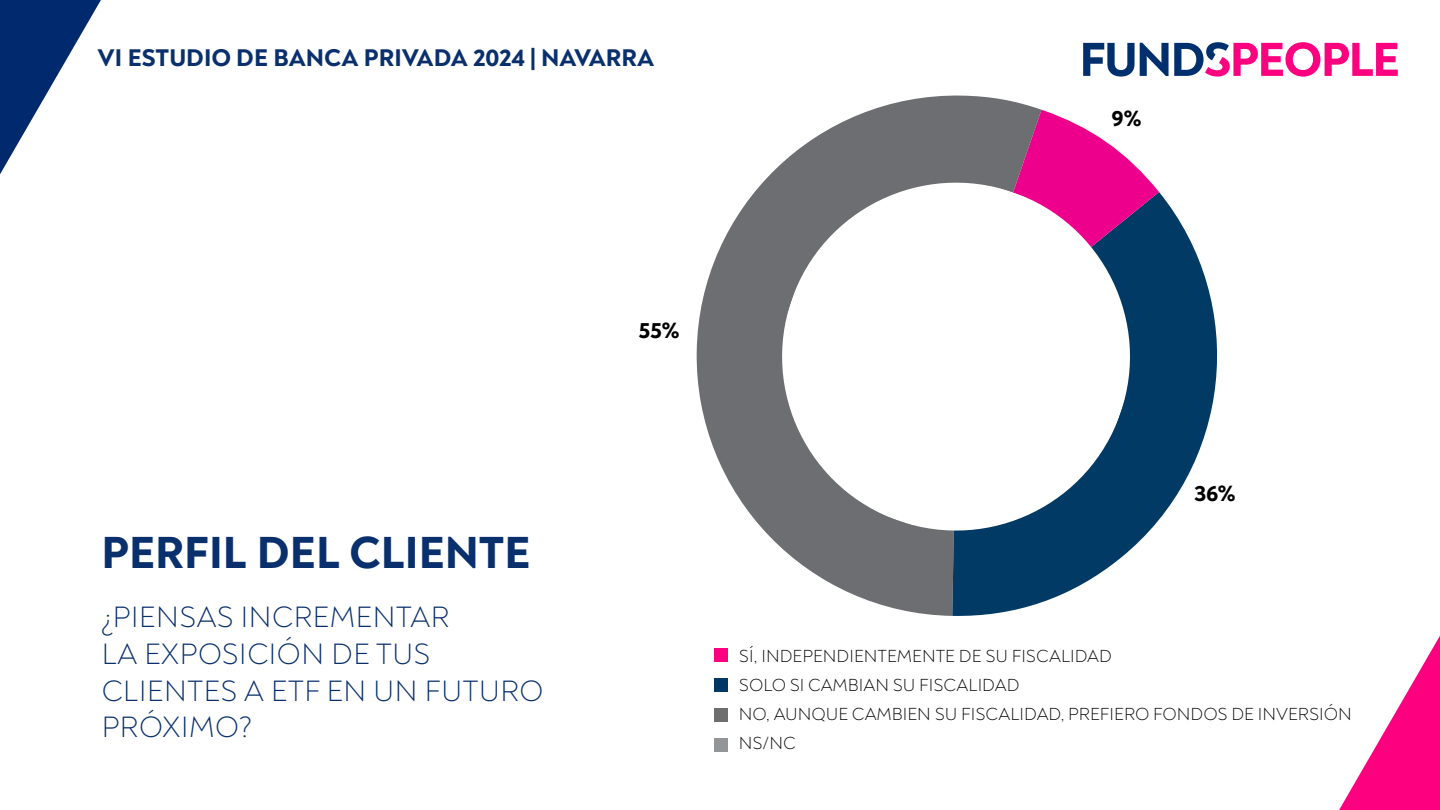
<style>
.page{position:relative;width:1440px;height:810px;background:#fff}
.page>*{position:absolute;margin:0;border:0;box-sizing:border-box;transform-origin:0 0}
.t1{font:800 45.75px "Noah Head";color:#092f6c}
.t2{font:300 30px/36.8px "Noah Head";color:#092f6c}
.t3{font:800 24.6px "Noah Head";color:#092f6c}
.t4{font:800 22.5px "Noah Head";color:#000}
.t5{font:300 17.77px/29.2px "Noah Grotesque";color:#000}
</style>
<div class="page">
<svg style="left:696px;top:95px;width:346px;height:521px;fill:#6d6e71"></svg>
<svg style="left:952px;top:192px;width:266px;height:424px;fill:#003a65"></svg>
<svg style="left:957px;top:110px;width:202px;height:246px"></svg>
<svg style="left:760px;top:161px;width:392px;height:391px"></svg>
<svg style="left:1339px;top:636px;width:101px;height:174px"></svg>
<svg style="left:0;top:0;width:101px;height:174px"></svg>
<svg style="left:1083px;top:42px;width:315px;height:35px"></svg>
<div style="left:714px;top:648px;width:14px;height:14px;background:#fc0080"></div>
<div style="left:714px;top:678px;width:14px;height:14px;background:#003764"></div>
<div style="left:714px;top:708px;width:14px;height:14px;background:#6e6e6e"></div>
<div style="left:714px;top:738px;width:14px;height:14px;background:#939597"></div>
<h3 class="t3" style="left:98px;top:42px;width:558px">VI ESTUDIO DE BANCA PRIVADA 2024 | NAVARRA</h3>
<p class="t4" style="left:1112px;top:104px;width:32px">9%</p>
<h1 class="t1" style="left:101px;top:522px;width:431px">PERFIL DEL CLIENTE</h1>
<h2 class="t2" style="left:101px;top:599px;width:444px">¿PIENSAS INCREMENTAR<br>LA EXPOSICIÓN DE TUS<br>CLIENTES A ETF EN UN FUTURO<br>PRÓXIMO?</h2>
<p class="t4" style="left:639px;top:316px;width:42px">55%</p>
<p class="t4" style="left:1194px;top:479px;width:43px">36%</p>
<p class="t5" style="left:739px;top:641px;width:614px">SÍ, INDEPENDIENTEMENTE DE SU FISCALIDAD<br>SOLO SI CAMBIAN SU FISCALIDAD<br>NO, AUNQUE CAMBIEN SU FISCALIDAD, PREFIERO FONDOS DE INVERSIÓN NS/NC</p>
</div>
